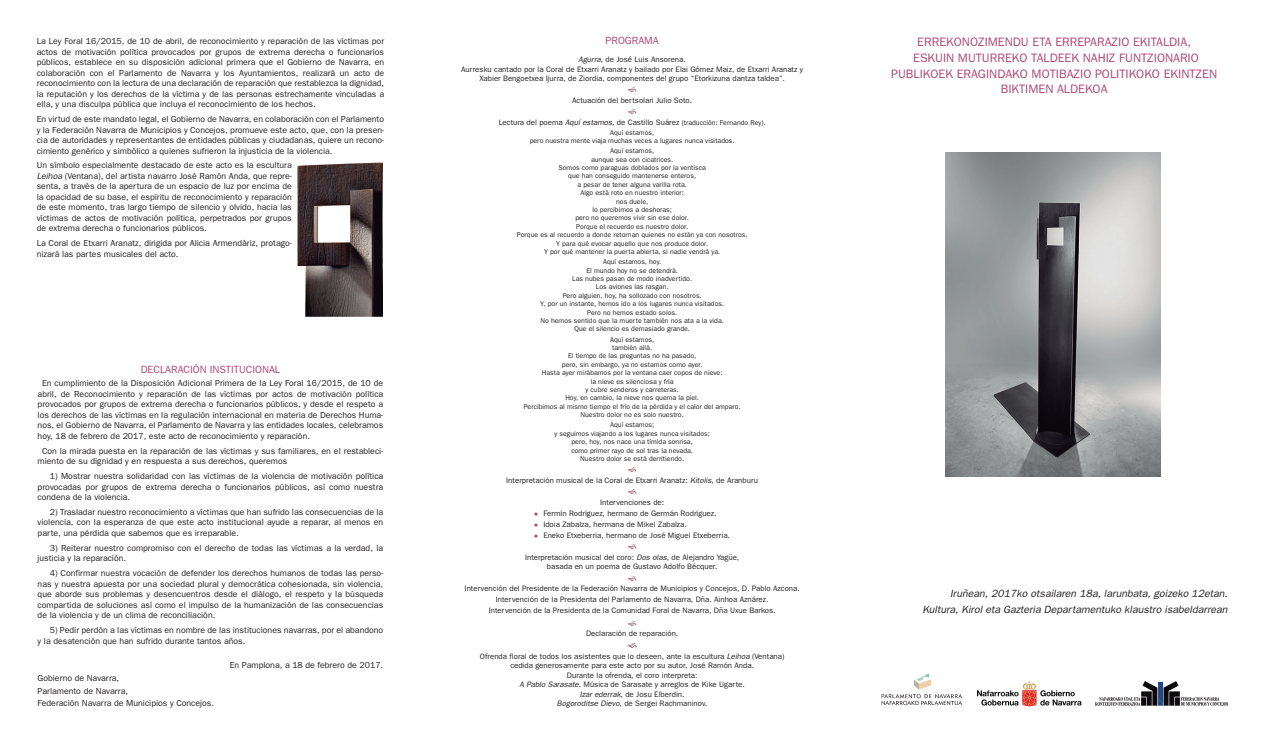
<style>
.page{position:relative;width:1265px;height:737px;background:#fff}
.page>*{position:absolute;margin:0;border:0;box-sizing:border-box;transform-origin:0 0}
.t1{font:12.25px/15.8px "Franklin Gothic";color:#ae4772;text-align:center}
.t2{font:italic 10.5px/15.8px "Franklin Gothic";color:#231f20;text-align:right}
.t3{font:10.5px "Franklin Gothic";color:#ae4772}
.t4{font:8.75px/10.5px "Franklin Gothic";color:#231f20;text-align:justify}
.t5{font:7.88px/9.5px "Franklin Gothic";color:#231f20;text-align:center}
.t6{font:7px/8.4px "Franklin Gothic";color:#231f20;text-align:center}
.s1{font-style:italic}
.s2{font-size:7px}
.s3{color:#ae4772}
</style>
<div class="page">
<img style="left:945px;top:152px;width:216px;height:324px">
<img style="left:881px;top:673px;width:81px;height:33px">
<svg style="left:977px;top:681px;width:104px;height:25px"></svg>
<img style="left:1095px;top:681px;width:133px;height:24px">
<img style="left:297px;top:163px;width:86px;height:153px">
<p class="t4" style="left:37px;top:36px;width:349px">La Ley Foral 16/2015, de 10 de abril, de reconocimiento y reparación de las víctimas por actos de motivación política provocados por grupos de extrema derecha o funcionarios públicos, establece en su disposición adicional primera que el Gobierno de Navarra, en colaboración con el Parlamento de Navarra y los Ayuntamientos, realizará un acto de reconocimiento con la lectura de una declaración de reparación que restablezca la dignidad, la reputación y los derechos de la víctima y de las personas estrechamente vinculadas a ella, y una disculpa pública que incluya el reconocimiento de los hechos.</p>
<p class="t4" style="left:37px;top:114px;width:349px">En virtud de este mandato legal, el Gobierno de Navarra, en colaboración con el Parlamento y la Federación Navarra de Municipios y Concejos, promueve este acto, que, con la presen&shy;cia de autoridades y representantes de entidades públicas y ciudadanas, quiere un recono&shy;cimiento genérico y simbólico a quienes sufrieron la injusticia de la violencia.</p>
<p class="t4" style="left:37px;top:160px;width:257px">Un símbolo especialmente destacado de este acto es la escultura <span class="s1">Leihoa</span> (Ventana), del artista navarro José Ramón Anda, que repre&shy;senta, a través de la apertura de un espacio de luz por encima de la opacidad de su base, el espíritu de reconocimiento y reparación de este momento, tras largo tiempo de silencio y olvido, hacia las víctimas de actos de motivación política, perpetrados por grupos de extrema derecha o funcionarios públicos.</p>
<p class="t4" style="left:37px;top:238px;width:257px">La Coral de Etxarri Aranatz, dirigida por Alicia Armendáriz, protago&shy;nizará las partes musicales del acto.</p>
<p class="t3" style="left:141px;top:363px;width:141px">DECLARACIÓN INSTITUCIONAL</p>
<p class="t4" style="left:38px;top:378px;width:347px;text-indent:4px">En cumplimiento de la Disposición Adicional Primera de la Ley Foral 16/2015, de 10 de abril, de Reconocimiento y reparación de las víctimas por actos de motivación política provocados por grupos de extrema derecha o funcionarios públicos, y desde el respeto a los derechos de las víctimas en la regulación internacional en materia de Derechos Huma&shy;nos, el Gobierno de Navarra, el Parlamento de Navarra y las entidades locales, celebramos hoy, 18 de febrero de 2017, este acto de reconocimiento y reparación.</p>
<p class="t4" style="left:38px;top:445px;width:347px;text-indent:4px">Con la mirada puesta en la reparación de las víctimas y sus familiares, en el restableci&shy;miento de su dignidad y en respuesta a sus derechos, queremos</p>
<p class="t4" style="left:38px;top:470px;width:347px;text-indent:12px">1) Mostrar nuestra solidaridad con las víctimas de la violencia de motivación política provocadas por grupos de extrema derecha o funcionarios públicos, así como nuestra condena de la violencia.</p>
<p class="t4" style="left:38px;top:506px;width:347px;text-indent:12px">2) Trasladar nuestro reconocimiento a víctimas que han sufrido las consecuencias de la violencia, con la esperanza de que este acto institucional ayude a reparar, al menos en parte, una pérdida que sabemos que es irreparable.</p>
<p class="t4" style="left:38px;top:542px;width:347px;text-indent:12px">3) Reiterar nuestro compromiso con el derecho de todas las víctimas a la verdad, la justicia y la reparación.</p>
<p class="t4" style="left:38px;top:568px;width:347px;text-indent:12px">4) Confirmar nuestra vocación de defender los derechos humanos de todas las perso&shy;nas y nuestra apuesta por una sociedad plural y democrática cohesionada, sin violencia, que aborde sus problemas y desencuentros desde el diálogo, el respeto y la búsqueda compartida de soluciones así como el impulso de la humanización de las consecuencias de la violencia y de un clima de reconciliación.</p>
<p class="t4" style="left:38px;top:624px;width:347px;text-indent:12px">5) Pedir perdón a las víctimas en nombre de las instituciones navarras, por el abandono y la desatención que han sufrido durante tantos años.</p>
<p class="t4" style="left:230px;top:659px;width:155px">En Pamplona, a 18 de febrero de 2017.</p>
<p class="t4" style="left:38px;top:672px;width:178px;line-height:12.2px;text-align:left">Gobierno de Navarra,<br>Parlamento de Navarra,<br>Federación Navarra de Municipios y Concejos.</p>
<p class="t3" style="left:606px;top:34px;width:55px">PROGRAMA</p>
<p class="t5" style="left:461px;top:55px;width:343px"><span class="s1">Agurra</span>, de José Luis Ansorena.<br>Aurresku cantado por la Coral de Etxarri Aranatz y bailado por Elai Gómez Maiz, de Etxarri Aranatz y<br>Xabier Bengoetxea Ijurra, de Ziordia, componentes del grupo “Etorkizuna dantza taldea”.</p>
<p class="t5" style="left:572px;top:95px;width:122px">Actuación del bertsolari Julio Soto.</p>
<p class="t5" style="left:499px;top:117px;width:268px">Lectura del poema <span class="s1">Aquí estamos</span>, de Castillo Suárez <span class="s2">(traducción: Fernando Rey).</span></p>
<p class="t6" style="left:530px;top:128px;width:206px">Aquí estamos,<br>pero nuestra mente viaja muchas veces a lugares nunca visitados.</p>
<p class="t6" style="left:517px;top:146px;width:232px">Aquí estamos,<br>aunque sea con cicatrices.<br>Somos como paraguas doblados por la ventisca<br>que han conseguido mantenerse enteros,<br>a pesar de tener alguna varilla rota.<br>Algo está roto en nuestro interior:<br>nos duele,<br>lo percibimos a deshoras;<br>pero no queremos vivir sin ese dolor.<br>Porque el recuerdo es nuestro dolor.<br>Porque es al recuerdo a donde retornan quienes no están ya con nosotros.<br>Y para qué evocar aquello que nos produce dolor.<br>Y por qué mantener la puerta abierta, si nadie vendrá ya.</p>
<p class="t6" style="left:540px;top:257px;width:186px">Aquí estamos, hoy.<br>El mundo hoy no se detendrá.<br>Las nubes pasan de modo inadvertido.<br>Los aviones las rasgan.<br>Pero alguien, hoy, ha sollozado con nosotros.<br>Y, por un instante, hemos ido a los lugares nunca visitados.<br>Pero no hemos estado solos.<br>No hemos sentido que la muerte también nos ata a la vida.<br>Que el silencio es demasiado grande.</p>
<p class="t6" style="left:524px;top:335px;width:219px">Aquí estamos,<br>también allá.<br>El tiempo de las preguntas no ha pasado,<br>pero, sin embargo, ya no estamos como ayer.<br>Hasta ayer mirábamos por la ventana caer copos de nieve:<br>la nieve es silenciosa y fría<br>y cubre senderos y carreteras.<br>Hoy, en cambio, la nieve nos quema la piel.<br>Percibimos al mismo tiempo el frío de la pérdida y el calor del amparo.<br>Nuestro dolor no es solo nuestro.</p>
<p class="t6" style="left:554px;top:420px;width:157px">Aquí estamos;<br>y seguimos viajando a los lugares nunca visitados; pero, hoy, nos nace una tímida sonrisa,<br>como primer rayo de sol tras la nevada.<br>Nuestro dolor se está derritiendo.</p>
<p class="t5" style="left:506px;top:475px;width:253px">Interpretación musical de la Coral de Etxarri Aranatz: <span class="s1">Kitolis</span>, de Aranburu</p>
<p class="t5" style="left:600px;top:498px;width:66px">Intervenciones de:</p>
<p class="t5" style="left:534px;top:508px;width:184px"><span class="s3">●</span> Fermín Rodríguez, hermano de Germán Rodríguez.</p>
<p class="t5" style="left:534px;top:519px;width:154px"><span class="s3">●</span> Idoia Zabalza, hermana de Mikel Zabalza.</p>
<p class="t5" style="left:534px;top:530px;width:197px"><span class="s3">●</span> Eneko Etxeberria, hermano de José Miguel Etxeberria.</p>
<p class="t5" style="left:525px;top:552px;width:216px">Interpretación musical del coro: <span class="s1">Dos olas</span>, de Alejandro Yagüe, basada en un poema de Gustavo Adolfo Bécquer.</p>
<p class="t5" style="left:465px;top:582px;width:337px;line-height:11.2px">Intervención del Presidente de la Federación Navarra de Municipios y Concejos, D. Pablo Azcona.<br>Intervención de la Presidenta del Parlamento de Navarra, Dña. Ainhoa Aznárez.<br>Intervención de la Presidenta de la Comunidad Foral de Navarra, Dña Uxue Barkos.</p>
<p class="t5" style="left:586px;top:628px;width:94px">Declaración de reparación.</p>
<p class="t5" style="left:480px;top:651px;width:306px">Ofrenda floral de todos los asistentes que lo deseen, ante la escultura <span class="s1">Leihoa</span> (Ventana) cedida generosamente para este acto por su autor, José Ramón Anda.<br>Durante la ofrenda, el coro interpreta:<br><span class="s1">A Pablo Sarasate</span>. Música de Sarasate y arreglos de Kike Ugarte.<br><span class="s1">Izar ederrak</span>, de Josu Elberdin.<br><span class="s1">Bogoroditse Dievo</span>, de Sergei Rachmaninov.</p>
<h1 class="t1" style="left:891px;top:34px;width:327px">ERREKONOZIMENDU ETA ERREPARAZIO EKITALDIA,<br>ESKUIN MUTURREKO TALDEEK NAHIZ FUNTZIONARIO PUBLIKOEK ERAGINDAKO MOTIBAZIO POLITIKOKO EKINTZEN BIKTIMEN ALDEKOA</h1>
<p class="t2" style="left:922px;top:585px;width:307px">Iruñean, 2017ko otsailaren 18a, larunbata, goizeko 12etan.<br>Kultura, Kirol eta Gazteria Departamentuko klaustro isabeldarrean</p>
</div>
